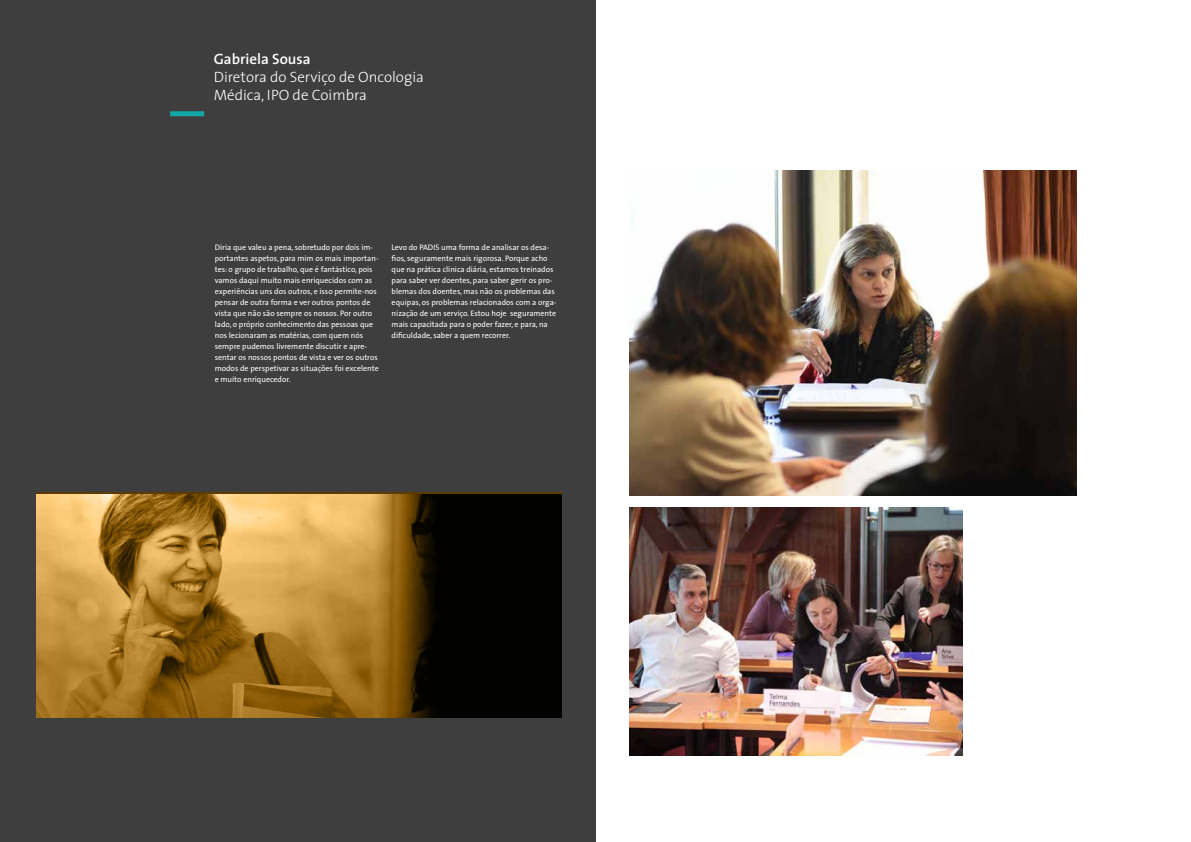
<style>
.page{position:relative;width:1191px;height:842px;background:#fff}
.page>*{position:absolute;margin:0;border:0;box-sizing:border-box;transform-origin:0 0}
.t1{font:300 15px/18px "The Sans";color:#fff}
.t2{font:600 15px "The Sans";color:#fff}
.t3{font:8px/11px "The Sans";color:#fff}
</style>
<div class="page">
<div style="left:0;top:0;width:595px;height:842px;background:#3e3e3f"></div>
<svg style="left:36px;top:492px;width:525px;height:226px;background:#816025"></svg>
<img style="left:629px;top:507px;width:333px;height:249px">
<img style="left:629px;top:170px;width:447px;height:326px">
<div style="left:170px;top:111px;width:34px;height:5px;background:#13a8a5"></div>
<p class="t2" style="left:214px;top:47px;width:98px">Gabriela Sousa</p>
<p class="t1" style="left:214px;top:68px;width:212px">Diretora do Serviço de Oncologia<br>Médica, IPO de Coimbra</p>
<p class="t3" style="left:215px;top:242px;width:165px">Diria que valeu a pena, sobretudo por dois im&shy;portantes aspetos, para mim os mais importan&shy;tes: o grupo de trabalho, que é fantástico, pois vamos daqui muito mais enriquecidos com as experiências uns dos outros, e isso permite-nos pensar de outra forma e ver outros pontos de vista que não são sempre os nossos. Por outro lado, o próprio conhecimento das pessoas que nos lecionaram as matérias, com quem nós sempre pudemos livremente discutir e apre&shy;sentar os nossos pontos de vista e ver os outros modos de perspetivar as situações foi excelente e muito enriquecedor.</p>
<p class="t3" style="left:392px;top:242px;width:166px">Levo do PADIS uma forma de analisar os desa&shy;fios, seguramente mais rigorosa. Porque acho que na prática clínica diária, estamos treinados para saber ver doentes, para saber gerir os pro&shy;blemas dos doentes, mas não os problemas das equipas, os problemas relacionados com a orga&shy;nização de um serviço. Estou hoje seguramente mais capacitada para o poder fazer, e para, na dificuldade, saber a quem recorrer.</p>
</div>
